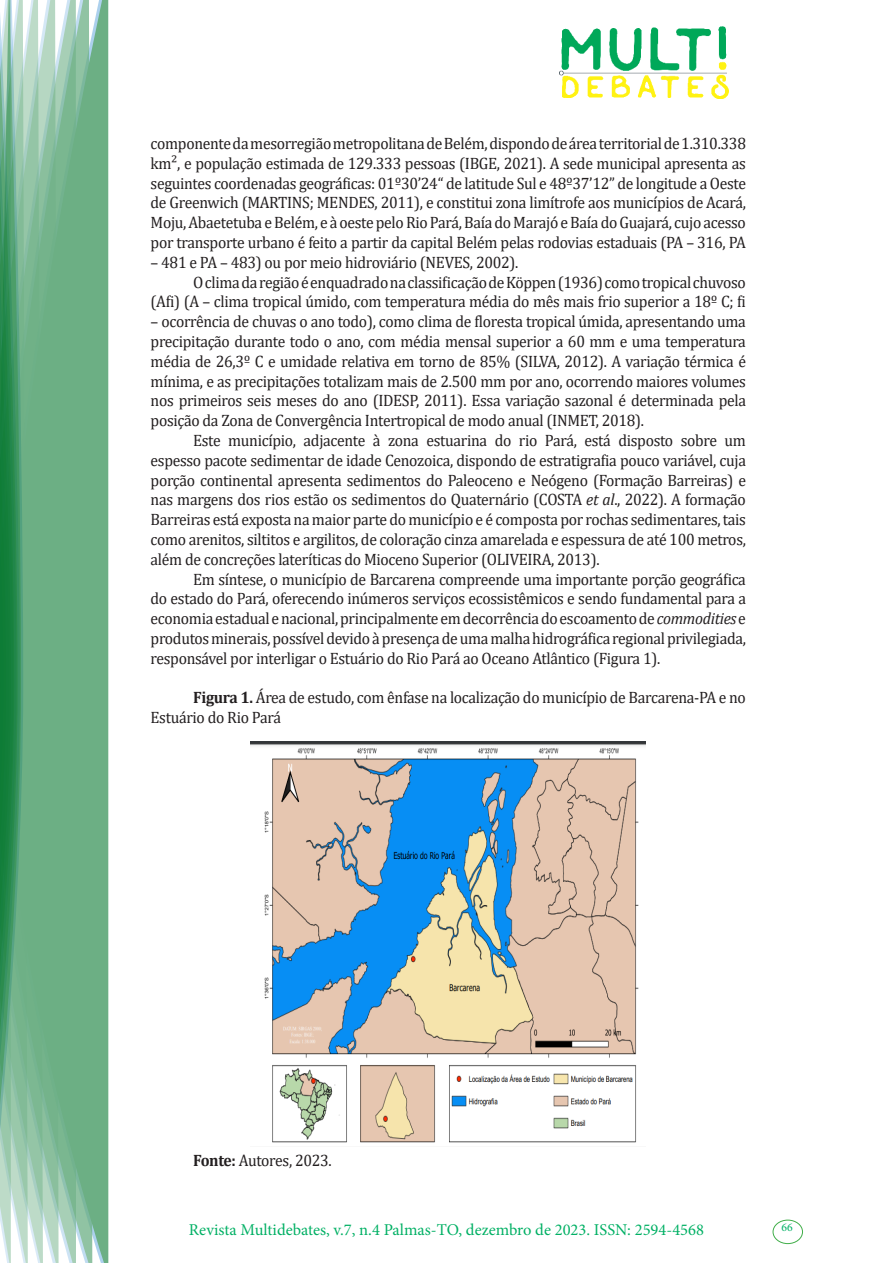
<style>
.page{position:relative;width:893px;height:1263px;background:#fff}
.page>*{position:absolute;margin:0;border:0;box-sizing:border-box;transform-origin:0 0}
.texto{font:16.5px/19.8px "Cambria";letter-spacing:-.02em;color:#231f20;text-align:justify;scale:.95 1}
.t1{font:16.5px "Minion Pro";color:#00b064}
.t2{font:11.7px "Minion Pro";color:#00b064}
.s1{font-style:italic}
.s2{font-weight:700}
</style>
<div class="page">
<img style="left:559px;top:26px;width:169px;height:72px">
<div style="left:95px;top:0;width:14px;height:1263px;background:#6caf84"></div>
<svg style="left:79px;top:0;width:16px;height:1263px;background:#71b289"></svg>
<svg style="left:62px;top:0;width:17px;height:1263px;background:#75b48c"></svg>
<svg style="left:45px;top:0;width:17px;height:1263px;background:#7cb792"></svg>
<svg style="left:30px;top:0;width:15px;height:1263px;background:#80ba96"></svg>
<svg style="left:0;top:0;width:30px;height:1263px;background:#61a97f"></svg>
<div style="left:772px;top:1219px;width:31px;height:25px;border:1px solid #40ae49;border-radius:50%"></div>
<img style="left:251px;top:741px;width:395px;height:402px">
<p class="texto" style="left:151px;top:133px;width:628px">componente da mesorregião metropolitana de Belém, dispondo de área territorial de 1.310.338 km², e população estimada de 129.333 pessoas (IBGE, 2021). A sede municipal apresenta as seguintes coordenadas geográficas: 01º30’24“ de latitude Sul e 48º37’12” de longitude a Oeste de Greenwich (MARTINS; MENDES, 2011), e constitui zona limítrofe aos municípios de Acará, Moju, Abaetetuba e Belém, e à oeste pelo Rio Pará, Baía do Marajó e Baía do Guajará, cujo acesso por transporte urbano é feito a partir da capital Belém pelas rodovias estaduais (PA – 316, PA</p>
<p class="texto" style="left:151px;top:252px;width:389px">– 481 e PA – 483) ou por meio hidroviário (NEVES, 2002).</p>
<p class="texto" style="left:151px;top:272px;width:628px;text-align:right">O clima da região é enquadrado na classificação de Köppen (1936) como tropical chuvoso<br>(Afi) (A – clima tropical úmido, com temperatura média do mês mais frio superior a 18º C; fi</p>
<p class="texto" style="left:151px;top:312px;width:628px">– ocorrência de chuvas o ano todo), como clima de floresta tropical úmida, apresentando uma precipitação durante todo o ano, com média mensal superior a 60 mm e uma temperatura média de 26,3º C e umidade relativa em torno de 85% (SILVA, 2012). A variação térmica é mínima, e as precipitações totalizam mais de 2.500 mm por ano, ocorrendo maiores volumes nos primeiros seis meses do ano (IDESP, 2011). Essa variação sazonal é determinada pela posição da Zona de Convergência Intertropical de modo anual (INMET, 2018).</p>
<p class="texto" style="left:151px;top:430px;width:628px;text-indent:43px">Este município, adjacente à zona estuarina do rio Pará, está disposto sobre um espesso pacote sedimentar de idade Cenozoica, dispondo de estratigrafia pouco variável, cuja porção continental apresenta sedimentos do Paleoceno e Neógeno (Formação Barreiras) e nas margens dos rios estão os sedimentos do Quaternário (COSTA <span class="s1">et al</span>., 2022). A formação Barreiras está exposta na maior parte do município e é composta por rochas sedimentares, tais como arenitos, siltitos e argilitos, de coloração cinza amarelada e espessura de até 100 metros, além de concreções lateríticas do Mioceno Superior (OLIVEIRA, 2013).</p>
<p class="texto" style="left:151px;top:569px;width:628px;text-indent:43px">Em síntese, o município de Barcarena compreende uma importante porção geográfica do estado do Pará, oferecendo inúmeros serviços ecossistêmicos e sendo fundamental para a economia estadual e nacional, principalmente em decorrência do escoamento de <span class="s1">commodities</span> e produtos minerais, possível devido à presença de uma malha hidrográfica regional privilegiada, responsável por interligar o Estuário do Rio Pará ao Oceano Atlântico (Figura 1).</p>
<p class="texto" style="left:151px;top:688px;width:628px;text-indent:43px"><span class="s2">Figura 1.</span> Área de estudo, com ênfase na localização do município de Barcarena-PA e no<br>Estuário do Rio Pará</p>
<p class="texto" style="left:193px;top:1150px;width:147px"><span class="s2">Fonte:</span> Autores, 2023.</p>
<p class="t1" style="left:189px;top:1218px;width:517px">Revista Multidebates, v.7, n.4 Palmas-TO, dezembro de 2023. ISSN: 2594-4568</p>
<p class="t2" style="left:781px;top:1219px;width:13px">66</p>
</div>
